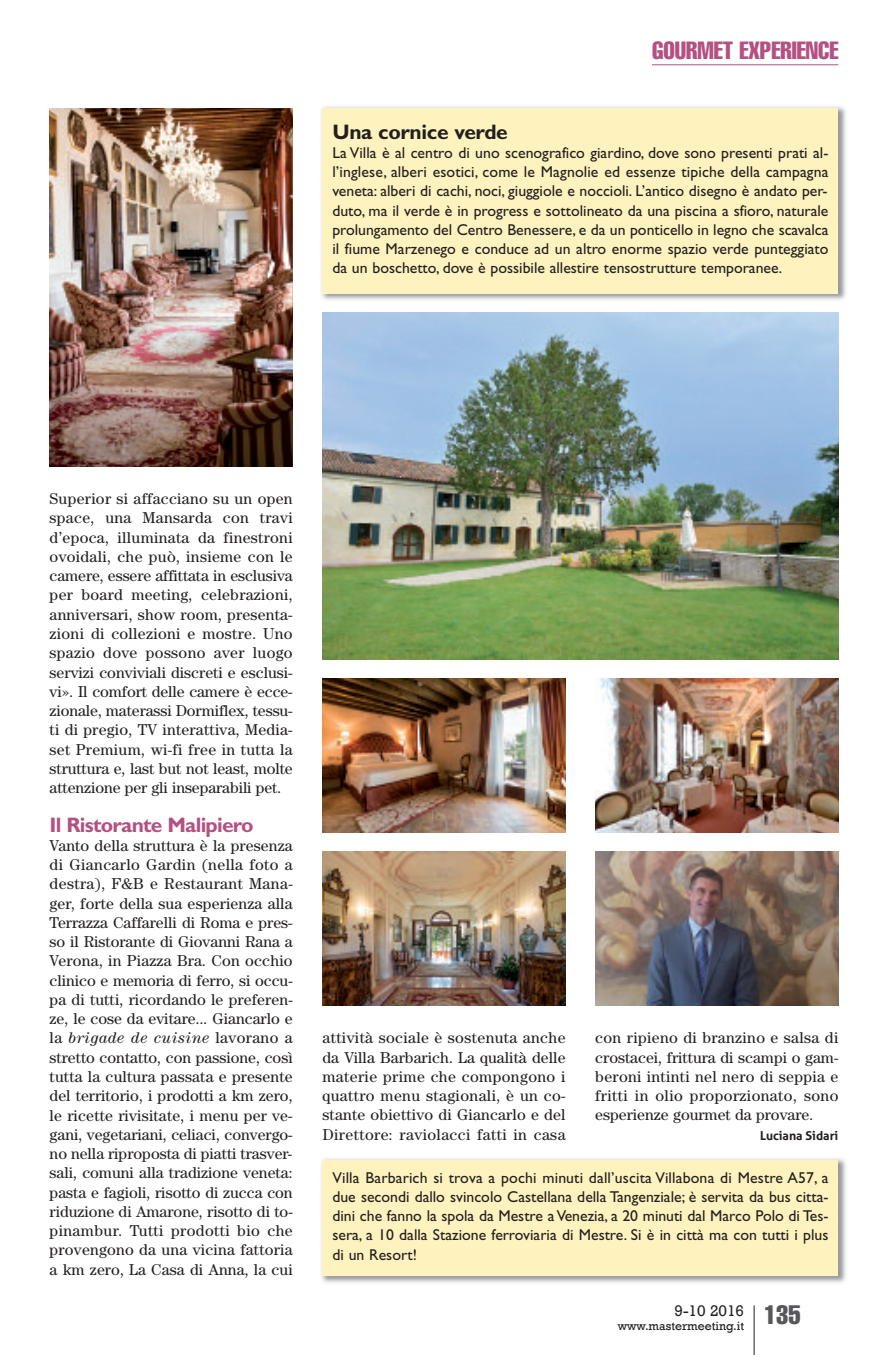
<style>
.page{position:relative;width:893px;height:1355px;background:#fff}
.page>*{position:absolute;margin:0;border:0;box-sizing:border-box;transform-origin:0 0}
.t1{font:extra-condensed 24.5px "Helvetica";color:#b35281}
.t2{font:700 21px "Gill Sans";letter-spacing:-.035em;color:#b35281}
.t3{font:700 21px "Gill Sans";letter-spacing:-.015em;color:#231f20}
.t4{font:15.75px/19.2px "Century";letter-spacing:.01em;color:#231f20;text-align:justify}
.t5{font:15.75px/19.2px "Gill Sans";color:#231f20;text-align:justify}
.t6{font:15.75px "Rockwell";color:#231f20}
.t7{font:12.25px "Rockwell";color:#231f20}
.t8{font:700 12.25px "Aller";color:#231f20}
.s1{font-style:italic}
</style>
<div class="page">
<hr style="left:754px;top:1305px;width:1px;height:49px;background:#231f20">
<hr style="left:652px;top:64px;width:186px;height:1px;background:#b35281">
<img style="left:321px;top:106px;width:525px;height:194px">
<div style="left:322px;top:108px;width:516px;height:185px;background:#fef3be"></div>
<img style="left:321px;top:1158px;width:525px;height:125px">
<div style="left:322px;top:1159px;width:516px;height:116px;background:#fef3be"></div>
<img style="left:50px;top:108px;width:243px;height:358px">
<img style="left:322px;top:312px;width:516px;height:347px">
<img style="left:322px;top:678px;width:244px;height:154px">
<img style="left:322px;top:851px;width:244px;height:154px">
<img style="left:595px;top:678px;width:243px;height:154px">
<img style="left:595px;top:851px;width:243px;height:154px">
<h1 class="t1" style="left:652px;top:42px;width:188px">GOURMET EXPERIENCE</h1>
<h2 class="t3" style="left:332px;top:123px;width:177px">Una cornice verde</h2>
<p class="t5" style="left:332px;top:144px;width:498px">La Villa è al centro di uno scenografico giardino, dove sono presenti prati al&shy;l’inglese, alberi esotici, come le Magnolie ed essenze tipiche della campagna veneta: alberi di cachi, noci, giuggiole e noccioli. L’antico disegno è andato per&shy;duto, ma il verde è in progress e sottolineato da una piscina a sfioro, naturale prolungamento del Centro Benessere, e da un ponticello in legno che scavalca il fiume Marzenego e conduce ad un altro enorme spazio verde punteggiato da un boschetto, dove è possibile allestire tensostrutture temporanee.</p>
<p class="t4" style="left:50px;top:490px;width:245px">Superior si affacciano su un open space, una Mansarda con travi d’epoca, illuminata da finestroni ovoidali, che può, insieme con le camere, essere affittata in esclusiva per board meeting, celebrazioni, anniversari, show room, presenta&shy;zioni di collezioni e mostre. Uno spazio dove possono aver luogo servizi conviviali discreti e esclusi&shy;vi». Il comfort delle camere è ecce&shy;zionale, materassi Dormiflex, tessu&shy;ti di pregio, TV interattiva, Media&shy;set Premium, wi-fi free in tutta la struttura e, last but not least, molte attenzione per gli inseparabili pet.</p>
<h2 class="t2" style="left:50px;top:816px;width:205px">Il Ristorante Malipiero</h2>
<p class="t4" style="left:50px;top:837px;width:245px">Vanto della struttura è la presenza di Giancarlo Gardin (nella foto a destra), F&amp;B e Restaurant Mana&shy;ger, forte della sua esperienza alla Terrazza Caffarelli di Roma e pres&shy;so il Ristorante di Giovanni Rana a Verona, in Piazza Bra. Con occhio clinico e memoria di ferro, si occu&shy;pa di tutti, ricordando le preferen&shy;ze, le cose da evitare... Giancarlo e la <span class="s1">brigade de cuisine</span> lavorano a stretto contatto, con passione, così tutta la cultura passata e presente del territorio, i prodotti a km zero, le ricette rivisitate, i menu per ve&shy;gani, vegetariani, celiaci, convergo&shy;no nella riproposta di piatti trasver&shy;sali, comuni alla tradizione veneta: pasta e fagioli, risotto di zucca con riduzione di Amarone, risotto di to&shy;pinambur. Tutti prodotti bio che provengono da una vicina fattoria a km zero, La Casa di Anna, la cui</p>
<p class="t4" style="left:322px;top:1029px;width:245px">attività sociale è sostenuta anche da Villa Barbarich. La qualità delle materie prime che compongono i quattro menu stagionali, è un co&shy;stante obiettivo di Giancarlo e del Direttore: raviolacci fatti in casa</p>
<p class="t4" style="left:595px;top:1029px;width:245px">con ripieno di branzino e salsa di crostacei, frittura di scampi o gam&shy;beroni intinti nel nero di seppia e fritti in olio proporzionato, sono esperienze gourmet da provare.</p>
<p class="t8" style="left:760px;top:1128px;width:80px">Luciana Sidari</p>
<p class="t5" style="left:332px;top:1169px;width:498px">Villa Barbarich si trova a pochi minuti dall’uscita Villabona di Mestre A57, a due secondi dallo svincolo Castellana della Tangenziale; è servita da bus citta&shy;dini che fanno la spola da Mestre aVenezia, a 20 minuti dal Marco Polo di Tes&shy;sera, a 10 dalla Stazione ferroviaria di Mestre. Si è in città ma con tutti i plus di un Resort!</p>
<p class="t7" style="left:618px;top:1318px;width:184px">www.mastermeeting.it <sup>135</sup></p>
<p class="t6" style="left:674px;top:1300px;width:71px">9-10 2016</p>
</div>
